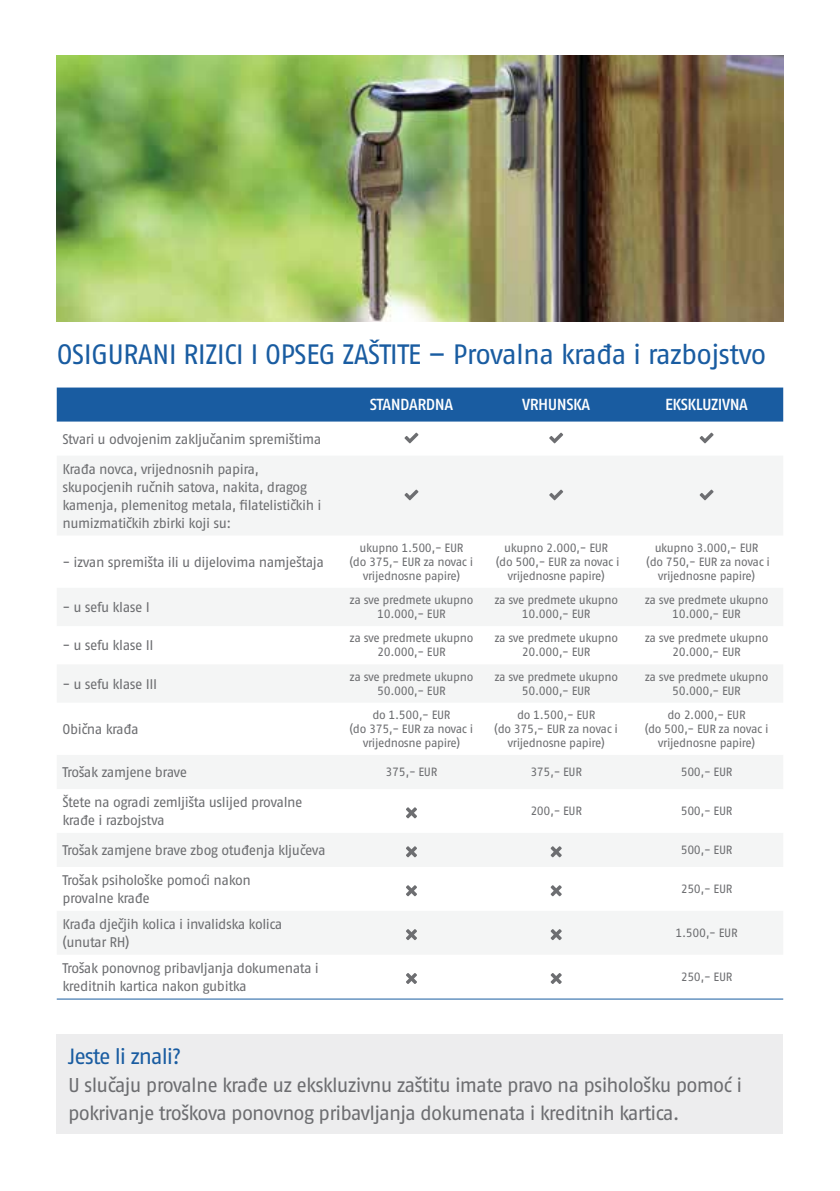
<style>
.page{position:relative;width:840px;height:1191px;background:#fff}
.page>*{position:absolute;margin:0;border:0;box-sizing:border-box;transform-origin:0 0}
.t1{font:28px "Fago Pro";letter-spacing:-.03em;color:#195ca1}
.t2{font:22px "Fago Pro";letter-spacing:-.05em;color:#195ca1}
.t3{font:20px/28px "Fago Pro";letter-spacing:-.045em;color:#6d6e71}
.t4{font:500 16px "Fago Pro";letter-spacing:-.03em;color:#fff}
.t5{font:14px/18px "Fago Pro";letter-spacing:-.035em;color:#6d6e71}
.t6{font:12px/14px "Fago Pro";letter-spacing:-.03em;color:#6d6e71;text-align:center}
</style>
<div class="page">
<div style="left:57px;top:387px;width:725px;height:34px;background:#195ca1"></div>
<svg style="left:57px;top:456px;width:725px;height:498px;fill:#f4f5f5"></svg>
<svg style="left:404px;top:433px;width:14px;height:10px"></svg>
<svg style="left:549px;top:433px;width:14px;height:10px"></svg>
<svg style="left:699px;top:433px;width:14px;height:10px"></svg>
<svg style="left:404px;top:489px;width:14px;height:11px"></svg>
<svg style="left:549px;top:489px;width:14px;height:11px"></svg>
<svg style="left:699px;top:489px;width:14px;height:11px"></svg>
<svg style="left:405px;top:807px;width:12px;height:11px"></svg>
<svg style="left:405px;top:846px;width:12px;height:11px"></svg>
<svg style="left:550px;top:846px;width:11px;height:11px"></svg>
<svg style="left:405px;top:885px;width:12px;height:11px"></svg>
<svg style="left:550px;top:885px;width:11px;height:11px"></svg>
<svg style="left:405px;top:929px;width:12px;height:11px"></svg>
<svg style="left:550px;top:929px;width:11px;height:11px"></svg>
<svg style="left:406px;top:973px;width:11px;height:11px"></svg>
<svg style="left:550px;top:973px;width:11px;height:11px"></svg>
<hr style="left:57px;top:998px;width:725px;height:1px;background:#195ca1">
<img style="left:57px;top:55px;width:725px;height:267px">
<div style="left:57px;top:1034px;width:725px;height:100px;background:#ededee"></div>
<h1 class="t1" style="left:57px;top:337px;width:710px">OSIGURANI RIZICI I OPSEG ZAŠTITE – Provalna krađa i razbojstvo</h1>
<p class="t5" style="left:62px;top:424px;width:260px;line-height:30px">Stvari u odvojenim zaključanim spremištima<br>Krađa novca, vrijednosnih papira,</p>
<p class="t5" style="left:62px;top:477px;width:260px">skupocjenih ručnih satova, nakita, dragog kamenja, plemenitog metala, filatelističkih i numizmatičkih zbirki koji su:</p>
<p class="t5" style="left:62px;top:553px;width:263px">- izvan spremišta ili u dijelovima namještaja</p>
<h3 class="t4" style="left:369px;top:395px;width:85px">STANDARDNA</h3>
<h3 class="t4" style="left:522px;top:395px;width:70px">VRHUNSKA</h3>
<h3 class="t4" style="left:665px;top:395px;width:84px">EKSKLUZIVNA</h3>
<p class="t6" style="left:349px;top:540px;width:125px">ukupno 1.500,- EUR<br>(do 375,- EUR za novac i vrijednosne papire)</p>
<p class="t6" style="left:495px;top:540px;width:125px">ukupno 2.000,- EUR<br>(do 500,- EUR za novac i vrijednosne papire)</p>
<p class="t6" style="left:646px;top:540px;width:125px">ukupno 3.000,- EUR<br>(do 750,- EUR za novac i vrijednosne papire)</p>
<p class="t5" style="left:62px;top:598px;width:89px">- u sefu klase I</p>
<p class="t6" style="left:349px;top:593px;width:125px">za sve predmete ukupno<br>10.000,- EUR</p>
<p class="t6" style="left:494px;top:593px;width:125px">za sve predmete ukupno<br>10.000,- EUR</p>
<p class="t6" style="left:644px;top:593px;width:125px">za sve predmete ukupno<br>10.000,- EUR</p>
<p class="t5" style="left:62px;top:636px;width:92px">- u sefu klase II</p>
<p class="t6" style="left:349px;top:631px;width:125px">za sve predmete ukupno<br>20.000,- EUR</p>
<p class="t6" style="left:494px;top:631px;width:125px">za sve predmete ukupno<br>20.000,- EUR</p>
<p class="t6" style="left:644px;top:631px;width:125px">za sve predmete ukupno<br>20.000,- EUR</p>
<p class="t5" style="left:62px;top:674px;width:96px">- u sefu klase III</p>
<p class="t6" style="left:349px;top:669px;width:125px">za sve predmete ukupno<br>50.000,- EUR</p>
<p class="t6" style="left:494px;top:669px;width:125px">za sve predmete ukupno<br>50.000,- EUR</p>
<p class="t6" style="left:644px;top:669px;width:125px">za sve predmete ukupno<br>50.000,- EUR</p>
<p class="t5" style="left:62px;top:720px;width:78px">Obična krađa</p>
<p class="t6" style="left:349px;top:708px;width:125px">do 1.500,- EUR<br>(do 375,- EUR za novac i vrijednosne papire)</p>
<p class="t6" style="left:494px;top:708px;width:125px">do 1.500,- EUR<br>(do 375,- EUR za novac i vrijednosne papire)</p>
<p class="t6" style="left:644px;top:708px;width:125px">do 2.000,- EUR<br>(do 500,- EUR za novac i vrijednosne papire)</p>
<p class="t5" style="left:62px;top:763px;width:126px">Trošak zamjene brave</p>
<p class="t6" style="left:385px;top:765px;width:53px">375,- EUR</p>
<p class="t6" style="left:530px;top:765px;width:53px">375,- EUR</p>
<p class="t6" style="left:680px;top:765px;width:53px">500,- EUR</p>
<p class="t5" style="left:62px;top:793px;width:241px">Štete na ogradi zemljišta uslijed provalne krađe i razbojstva</p>
<p class="t6" style="left:530px;top:804px;width:53px">200,- EUR</p>
<p class="t6" style="left:680px;top:804px;width:53px">500,- EUR</p>
<p class="t5" style="left:62px;top:841px;width:264px">Trošak zamjene brave zbog otuđenja ključeva</p>
<p class="t6" style="left:680px;top:843px;width:53px">500,- EUR</p>
<p class="t5" style="left:62px;top:871px;width:190px">Trošak psihološke pomoći nakon provalne krađe</p>
<p class="t6" style="left:680px;top:882px;width:53px">250,- EUR</p>
<p class="t5" style="left:62px;top:915px;width:221px">Krađa dječjih kolica i invalidska kolica (unutar RH)</p>
<p class="t6" style="left:675px;top:925px;width:63px">1.500,- EUR</p>
<p class="t5" style="left:62px;top:958px;width:258px">Trošak ponovnog pribavljanja dokumenata i kreditnih kartica nakon gubitka</p>
<p class="t6" style="left:680px;top:969px;width:53px">250,- EUR</p>
<h2 class="t2" style="left:68px;top:1043px;width:115px">Jeste li znali?</h2>
<h3 class="t3" style="left:68px;top:1071px;width:675px">U slučaju provalne krađe uz ekskluzivnu zaštitu imate pravo na psihološku pomoć i pokrivanje troškova ponovnog pribavljanja dokumenata i kreditnih kartica.</h3>
</div>
